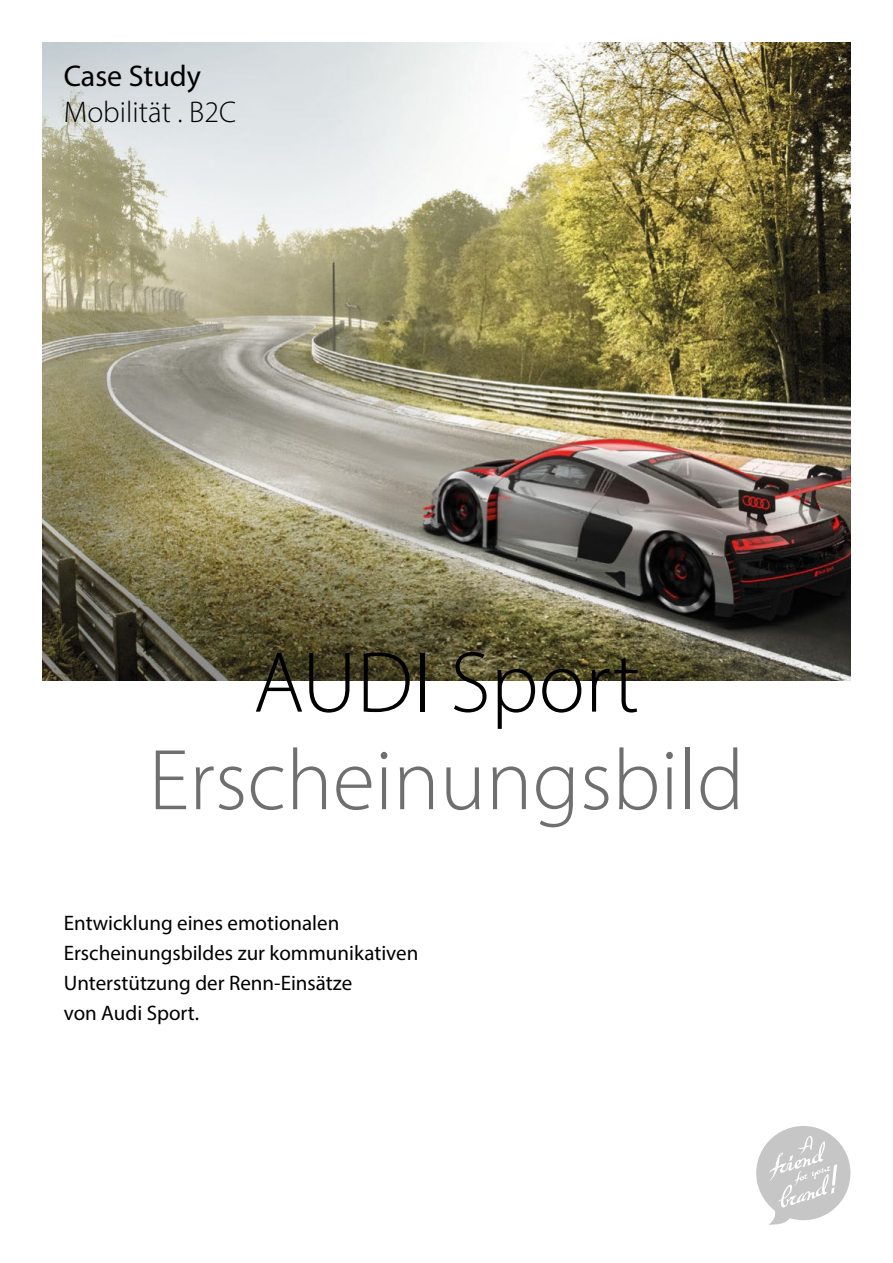
<style>
.page{position:relative;width:893px;height:1263px;background:#fff}
.page>*{position:absolute;margin:0;border:0;box-sizing:border-box;transform-origin:0 0}
.t1{font:300 87px "Myriad Pro";color:#706f6f}
.t2{font:300 87px "Myriad Pro";color:#000}
.t3{font:300 30px "Myriad Pro";color:#000}
.t4{font:30px "Myriad Pro";color:#000}
.t5{font:21px/30px "Myriad Pro";color:#000}
</style>
<div class="page">
<svg style="left:756px;top:1126px;width:94px;height:99px"></svg>
<img style="left:43px;top:43px;width:807px;height:637px">
<h2 class="t4" style="left:64px;top:65px;width:139px">Case Study</h2>
<h2 class="t3" style="left:64px;top:101px;width:174px">Mobilität . B2C</h2>
<h1 class="t2" style="left:253px;top:650px;width:388px">AUDI Sport</h1>
<h1 class="t1" style="left:149px;top:747px;width:597px">Erscheinungsbild</h1>
<p class="t5" style="left:64px;top:910px;width:356px">Entwicklung eines emotionalen<br>Erscheinungsbildes zur kommunikativen<br>Unterstützung der Renn-Einsätze<br>von Audi Sport.</p>
</div>
